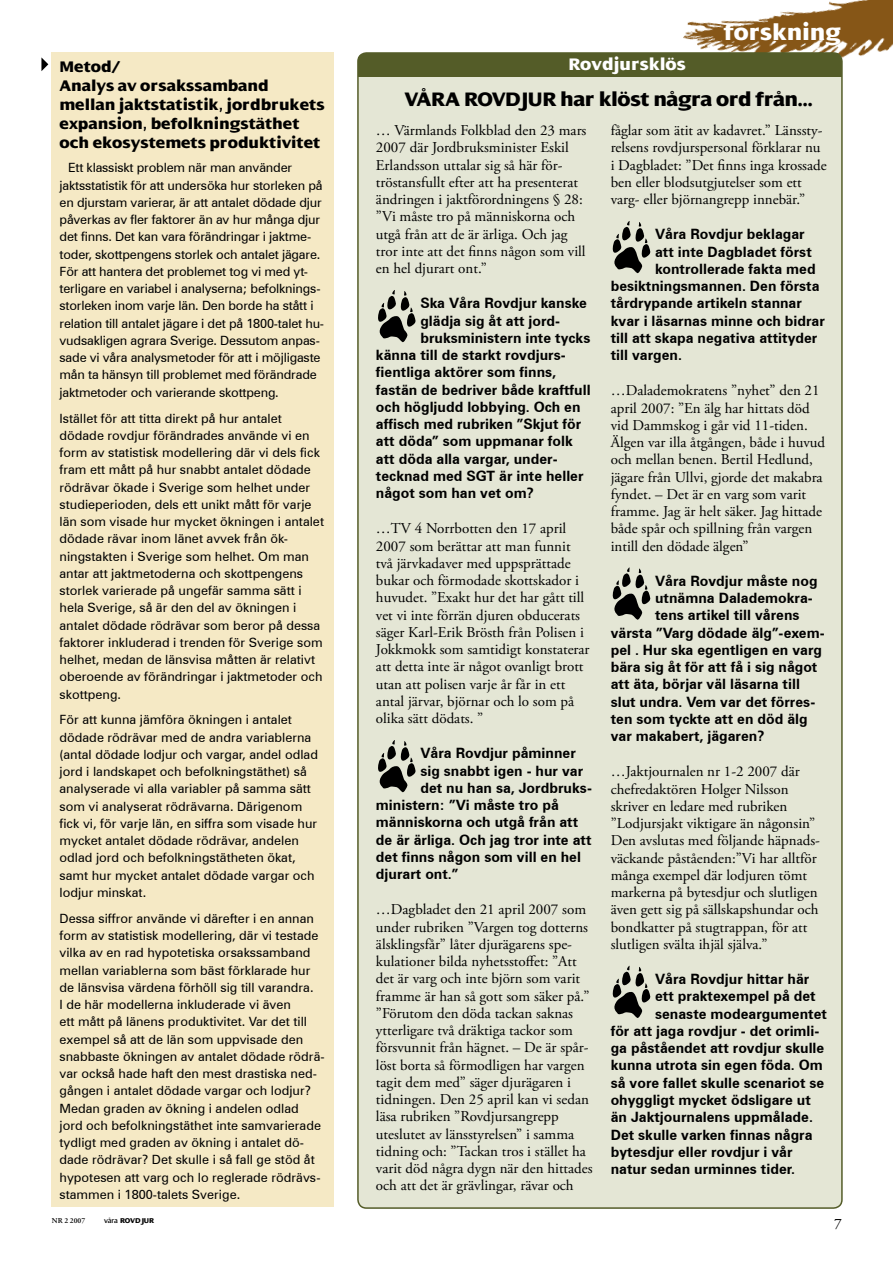
<style>
.page{position:relative;width:893px;height:1263px;background:#fff}
.page>*{position:absolute;margin:0;border:0;box-sizing:border-box;transform-origin:0 0}
.t1{font:24px "Dialog X Bold";color:#fff}
.t2{font:21px "Dialog X Bold";letter-spacing:-.025em;color:#000}
.t3{font:18px "Dialog X Bold";color:#fff}
.t4{font:16.5px/18.9px "Dialog X Bold";color:#000}
.t5{font:16.5px "Adobe Garamond Pro";color:#000}
.t6{font:15px/17.2px "Adobe Garamond Pro";color:#000}
.t7{font:700 14.25px "Zurich BT";color:#000}
.t8{font:12.75px/17.2px "Zurich BT";color:#000}
.t9{font:7.5px "Dialog X Bold";letter-spacing:-.015em;color:#000}
.t10{font:600 7.5px "Adobe Garamond Pro";color:#000}
.s1{font-family:"Dialog"}
</style>
<div class="page">
<img style="left:683px;top:0;width:210px;height:58px">
<div style="left:51px;top:52px;width:282px;height:1155px;background:#f5e9c5"></div>
<svg style="left:41px;top:57px;width:7px;height:14px"></svg>
<div style="left:358px;top:53px;width:484px;height:1155px;background:#e4e6d5;border-radius:9px"></div>
<div style="left:358px;top:53px;width:484px;height:24px;background:#545c28"></div>
<svg style="left:378px;top:290px;width:38px;height:53px"></svg>
<svg style="left:378px;top:740px;width:38px;height:53px"></svg>
<svg style="left:612px;top:221px;width:39px;height:53px"></svg>
<svg style="left:612px;top:567px;width:39px;height:53px"></svg>
<svg style="left:612px;top:965px;width:39px;height:53px"></svg>
<p class="t4" style="left:60px;top:58px;width:267px">Metod/<br>Analys av orsakssamband mellan jaktstatistik, jordbrukets expansion, befolkningstäthet och ekosystemets produktivitet</p>
<p class="t8" style="left:60px;top:159px;width:266px;text-indent:9px">Ett klassiskt problem när man använder jaktsstatistik för att undersöka hur storleken på en djurstam varierar, är att antalet dödade djur påverkas av fler faktorer än av hur många djur det finns. Det kan vara förändringar i jaktme&shy;toder, skottpengens storlek och antalet jägare.<br>För att hantera det problemet tog vi med yt&shy;terligare en variabel i analyserna; befolknings&shy;storleken inom varje län. Den borde ha stått i relation till antalet jägare i det på 1800-talet hu&shy;vudsakligen agrara Sverige. Dessutom anpas&shy;sade vi våra analysmetoder för att i möjligaste mån ta hänsyn till problemet med förändrade jaktmetoder och varierande skottpeng.</p>
<p class="t8" style="left:60px;top:409px;width:266px">Istället för att titta direkt på hur antalet dödade rovdjur förändrades använde vi en form av statistisk modellering där vi dels fick fram ett mått på hur snabbt antalet dödade rödrävar ökade i Sverige som helhet under studieperioden, dels ett unikt mått för varje län som visade hur mycket ökningen i antalet dödade rävar inom länet avvek från ök&shy;ningstakten i Sverige som helhet. Om man antar att jaktmetoderna och skottpengens storlek varierade på ungefär samma sätt i hela Sverige, så är den del av ökningen i antalet dödade rödrävar som beror på dessa faktorer inkluderad i trenden för Sverige som helhet, medan de länsvisa måtten är relativt oberoende av förändringar i jaktmetoder och skottpeng.</p>
<p class="t8" style="left:60px;top:711px;width:260px">För att kunna jämföra ökningen i antalet dödade rödrävar med de andra variablerna (antal dödade lodjur och vargar, andel odlad jord i landskapet och befolkningstäthet) så analyserade vi alla variabler på samma sätt som vi analyserat rödrävarna. Därigenom fick vi, för varje län, en siffra som visade hur mycket antalet dödade rödrävar, andelen odlad jord och befolkningstätheten ökat, samt hur mycket antalet dödade vargar och lodjur minskat.</p>
<p class="t8" style="left:60px;top:909px;width:267px">Dessa siffror använde vi därefter i en annan form av statistisk modellering, där vi testade vilka av en rad hypotetiska orsakssamband mellan variablerna som bäst förklarade hur de länsvisa värdena förhöll sig till varandra.<br>I de här modellerna inkluderade vi även<br>ett mått på länens produktivitet. Var det till exempel så att de län som uppvisade den snabbaste ökningen av antalet dödade rödrä&shy;var också hade haft den mest drastiska ned&shy;gången i antalet dödade vargar och lodjur?<br>Medan graden av ökning i andelen odlad jord och befolkningstäthet inte samvarierade tydligt med graden av ökning i antalet dö&shy;dade rödrävar? Det skulle i så fall ge stöd åt hypotesen att varg och lo reglerade rödrävs&shy;stammen i 1800-talets Sverige.</p>
<h3 class="t3" style="left:568px;top:55px;width:119px">Rovdjursklös</h3>
<h1 class="t1" style="left:724px;top:20px;width:119px">forskning</h1>
<h2 class="t2" style="left:404px;top:88px;width:74px">VÅRA ROVDJUR</h2>
<h2 class="t2" style="left:560px;top:88px;width:254px">har klöst några ord från...</h2>
<p class="t6" style="left:376px;top:122px;width:212px">… Värmlands Folkblad den 23 mars 2007 där Jordbruksminister Eskil Erlandsson uttalar sig så här för&shy;tröstansfullt efter att ha presenterat ändringen i jaktförordningens § 28: ”Vi måste tro på människorna och utgå från att de är ärliga. Och jag tror inte att det finns någon som vill en hel djurart ont.”</p>
<p class="t7" style="left:420px;top:295px;width:168px">Ska Våra Rovdjur kanske</p>
<p class="t7" style="left:420px;top:312px;width:141px">glädja sig åt att jord-</p>
<p class="t7" style="left:420px;top:329px;width:172px">bruksministern inte tycks</p>
<p class="t7" style="left:376px;top:346px;width:191px">känna till de starkt rovdjurs-</p>
<p class="t7" style="left:376px;top:364px;width:182px">fientliga aktörer som finns,</p>
<p class="t7" style="left:376px;top:381px;width:216px">fastän de bedriver både kraftfull</p>
<p class="t7" style="left:376px;top:398px;width:206px">och högljudd lobbying. Och en</p>
<p class="t7" style="left:376px;top:415px;width:207px">affisch med rubriken ”Skjut för</p>
<p class="t7" style="left:376px;top:433px;width:198px">att döda” som uppmanar folk</p>
<p class="t7" style="left:376px;top:450px;width:183px">att döda alla vargar, under-</p>
<p class="t7" style="left:376px;top:467px;width:209px">tecknad med SGT är inte heller</p>
<p class="t7" style="left:376px;top:484px;width:159px">något som han vet om?</p>
<p class="t6" style="left:376px;top:520px;width:215px">…TV 4 Norrbotten den 17 april 2007 som berättar att man funnit två järvkadaver med uppsprättade bukar och förmodade skottskador i huvudet. ”Exakt hur det har gått till vet vi inte förrän djuren obducerats säger Karl-Erik Brösth från Polisen i Jokkmokk som samtidigt konstaterar att detta inte är något ovanligt brott utan att polisen varje år får in ett antal järvar, björnar och lo som på olika sätt dödats. ”</p>
<p class="t7" style="left:420px;top:745px;width:157px">Våra Rovdjur påminner</p>
<p class="t7" style="left:420px;top:762px;width:164px">sig snabbt igen - hur var</p>
<p class="t7" style="left:420px;top:779px;width:173px">det nu han sa, Jordbruks-</p>
<p class="t7" style="left:376px;top:796px;width:184px">ministern: ”Vi måste tro på</p>
<p class="t7" style="left:376px;top:814px;width:204px">människorna och utgå från att</p>
<p class="t7" style="left:376px;top:831px;width:217px">de är ärliga. Och jag tror inte att</p>
<p class="t7" style="left:376px;top:848px;width:207px">det finns någon som vill en hel</p>
<p class="t7" style="left:376px;top:865px;width:84px">djurart ont.”</p>
<p class="t6" style="left:376px;top:901px;width:218px">…Dagbladet den 21 april 2007 som under rubriken ”Vargen tog dotterns älsklingsfår” låter djurägarens spe&shy;kulationer bilda nyhetsstoffet: ”Att det är varg och inte björn som varit framme är han så gott som säker på.” ”Förutom den döda tackan saknas ytterligare två dräktiga tackor som försvunnit från hägnet. – De är spår&shy;löst borta så förmodligen har vargen tagit dem med” säger djurägaren i tidningen. Den 25 april kan vi sedan läsa rubriken ”Rovdjursangrepp uteslutet av länsstyrelsen” i samma tidning och: ”Tackan tros i stället ha varit död några dygn när den hittades och att det är grävlingar, rävar och</p>
<p class="t6" style="left:611px;top:122px;width:218px">fåglar som ätit av kadavret.” Länssty&shy;relsens rovdjurspersonal förklarar nu i Dagbladet: ”Det finns inga krossade ben eller blodsutgjutelser som ett varg- eller björnangrepp innebär.”</p>
<p class="t7" style="left:655px;top:226px;width:151px">Våra Rovdjur beklagar</p>
<p class="t7" style="left:655px;top:243px;width:158px">att inte Dagbladet först</p>
<p class="t7" style="left:655px;top:260px;width:162px">kontrollerade fakta med</p>
<p class="t7" style="left:611px;top:277px;width:210px">besiktningsmannen. Den första</p>
<p class="t7" style="left:611px;top:295px;width:193px">tårdrypande artikeln stannar</p>
<p class="t7" style="left:611px;top:312px;width:216px">kvar i läsarnas minne och bidrar</p>
<p class="t7" style="left:611px;top:329px;width:208px">till att skapa negativa attityder</p>
<p class="t7" style="left:611px;top:346px;width:73px">till vargen.</p>
<p class="t6" style="left:611px;top:382px;width:216px">…Dalademokratens ”nyhet” den 21 april 2007: ”En älg har hittats död vid Dammskog i går vid 11-tiden.<br>Älgen var illa åtgången, både i huvud och mellan benen. Bertil Hedlund, jägare från Ullvi, gjorde det makabra fyndet. – Det är en varg som varit framme. Jag är helt säker. Jag hittade både spår och spillning från vargen intill den dödade älgen”</p>
<p class="t7" style="left:655px;top:572px;width:164px">Våra Rovdjur måste nog</p>
<p class="t7" style="left:655px;top:589px;width:159px">utnämna Dalademokra-</p>
<p class="t7" style="left:655px;top:607px;width:146px">tens artikel till vårens</p>
<p class="t7" style="left:611px;top:624px;width:215px">värsta ”Varg dödade älg”-exem-</p>
<p class="t7" style="left:611px;top:641px;width:213px">pel . Hur ska egentligen en varg</p>
<p class="t7" style="left:611px;top:658px;width:208px">bära sig åt för att få i sig något</p>
<p class="t7" style="left:611px;top:676px;width:191px">att äta, börjar väl läsarna till</p>
<p class="t7" style="left:611px;top:693px;width:206px">slut undra. Vem var det förres-</p>
<p class="t7" style="left:611px;top:710px;width:198px">ten som tyckte att en död älg</p>
<p class="t7" style="left:611px;top:727px;width:155px">var makabert, jägaren?</p>
<p class="t6" style="left:611px;top:763px;width:211px">…Jaktjournalen nr 1-2 2007 där chefredaktören Holger Nilsson skriver en ledare med rubriken ”Lodjursjakt viktigare än någonsin” Den avslutas med följande häpnads&shy;väckande påståenden:”Vi har alltför många exempel där lodjuren tömt markerna på bytesdjur och slutligen även gett sig på sällskapshundar och bondkatter på stugtrappan, för att slutligen svälta ihjäl själva.”</p>
<p class="t7" style="left:655px;top:970px;width:156px">Våra Rovdjur hittar här</p>
<p class="t7" style="left:655px;top:988px;width:162px">ett praktexempel på det</p>
<p class="t7" style="left:655px;top:1005px;width:173px">senaste modeargumentet</p>
<p class="t7" style="left:611px;top:1022px;width:210px">för att jaga rovdjur - det orimli-</p>
<p class="t7" style="left:611px;top:1039px;width:215px">ga påståendet att rovdjur skulle</p>
<p class="t7" style="left:611px;top:1057px;width:214px">kunna utrota sin egen föda. Om</p>
<p class="t7" style="left:611px;top:1074px;width:215px">så vore fallet skulle scenariot se</p>
<p class="t7" style="left:611px;top:1091px;width:202px">ohyggligt mycket ödsligare ut</p>
<p class="t7" style="left:611px;top:1108px;width:204px">än Jaktjournalens uppmålade.</p>
<p class="t7" style="left:611px;top:1126px;width:203px">Det skulle varken finnas några</p>
<p class="t7" style="left:611px;top:1143px;width:183px">bytesdjur eller rovdjur i vår</p>
<p class="t7" style="left:611px;top:1160px;width:186px">natur sedan urminnes tider.</p>
<p class="t10" style="left:52px;top:1216px;width:35px">Nr 2 2007</p>
<p class="t9" style="left:104px;top:1216px;width:51px"><span class="s1">våra</span> rovdjur</p>
<p class="t5" style="left:834px;top:1211px;width:9px">7</p>
</div>
